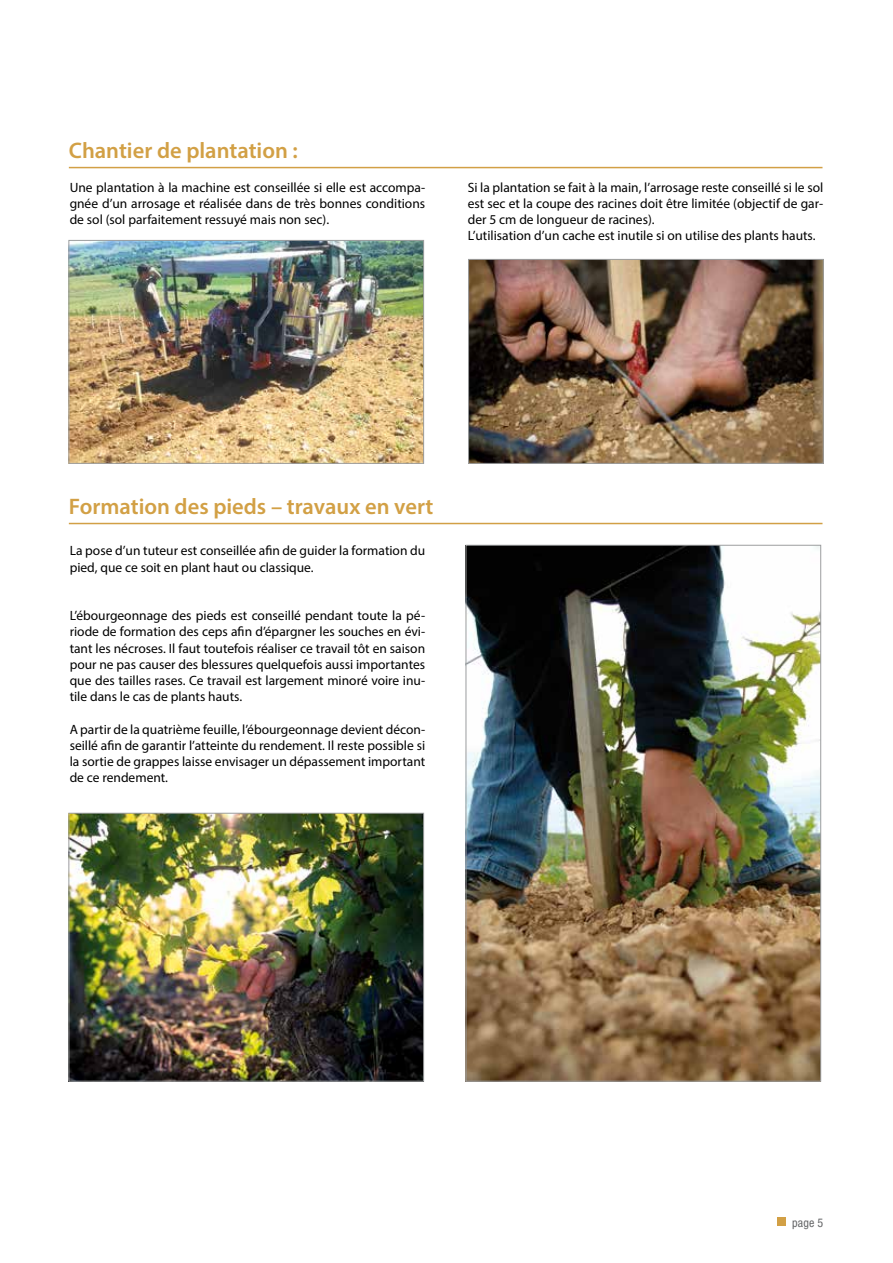
<style>
.page{position:relative;width:893px;height:1263px;background:#fff}
.page>*{position:absolute;margin:0;border:0;box-sizing:border-box;transform-origin:0 0}
.t1{font:600 22.5px "Myriad Pro";color:#d2a045}
.t2{font:13.5px/16.2px "Myriad Pro";color:#000;text-align:justify}
.t3{font:condensed 12px "Helvetica Neue";color:#646567}
</style>
<div class="page">
<hr style="left:69px;top:167px;width:753px;height:1px;background:#d2a045">
<hr style="left:69px;top:523px;width:753px;height:1px;background:#d2a045">
<img style="left:71px;top:242px;width:351px;height:220px">
<div style="left:69px;top:240px;width:355px;height:224px;border:1px solid #9c9e9f"></div>
<img style="left:71px;top:815px;width:351px;height:264px">
<div style="left:69px;top:813px;width:355px;height:268px;border:1px solid #9c9e9f"></div>
<img style="left:470px;top:261px;width:351px;height:201px">
<div style="left:468px;top:259px;width:355px;height:205px;border:1px solid #9c9e9f"></div>
<img style="left:468px;top:547px;width:351px;height:532px">
<div style="left:778px;top:1217px;width:8px;height:8px;background:#d2a045"></div>
<h1 class="t1" style="left:69px;top:136px;width:231px">Chantier de plantation :</h1>
<p class="t2" style="left:70px;top:179px;width:357px">Une plantation à la machine est conseillée si elle est accompa&shy;gnée d’un arrosage et réalisée dans de très bonnes conditions de sol (sol parfaitement ressuyé mais non sec).</p>
<p class="t2" style="left:468px;top:179px;width:357px;text-align:left">Si la plantation se fait à la main, l’arrosage reste conseillé si le sol est sec et la coupe des racines doit être limitée (objectif de gar&shy;der 5 cm de longueur de racines).<br>L’utilisation d’un cache est inutile si on utilise des plants hauts.</p>
<h1 class="t1" style="left:69px;top:492px;width:366px">Formation des pieds – travaux en vert</h1>
<p class="t2" style="left:70px;top:542px;width:357px">La pose d’un tuteur est conseillée afin de guider la formation du pied, que ce soit en plant haut ou classique.</p>
<p class="t2" style="left:70px;top:607px;width:357px">L’ébourgeonnage des pieds est conseillé pendant toute la pé&shy;riode de formation des ceps afin d’épargner les souches en évi&shy;tant les nécroses. Il faut toutefois réaliser ce travail tôt en saison pour ne pas causer des blessures quelquefois aussi importantes que des tailles rases. Ce travail est largement minoré voire inu&shy;tile dans le cas de plants hauts.</p>
<p class="t2" style="left:70px;top:721px;width:357px">A partir de la quatrième feuille, l’ébourgeonnage devient décon&shy;seillé afin de garantir l’atteinte du rendement. Il reste possible si la sortie de grappes laisse envisager un dépassement important de ce rendement.</p>
<p class="t3" style="left:792px;top:1216px;width:33px">page 5</p>
</div>
